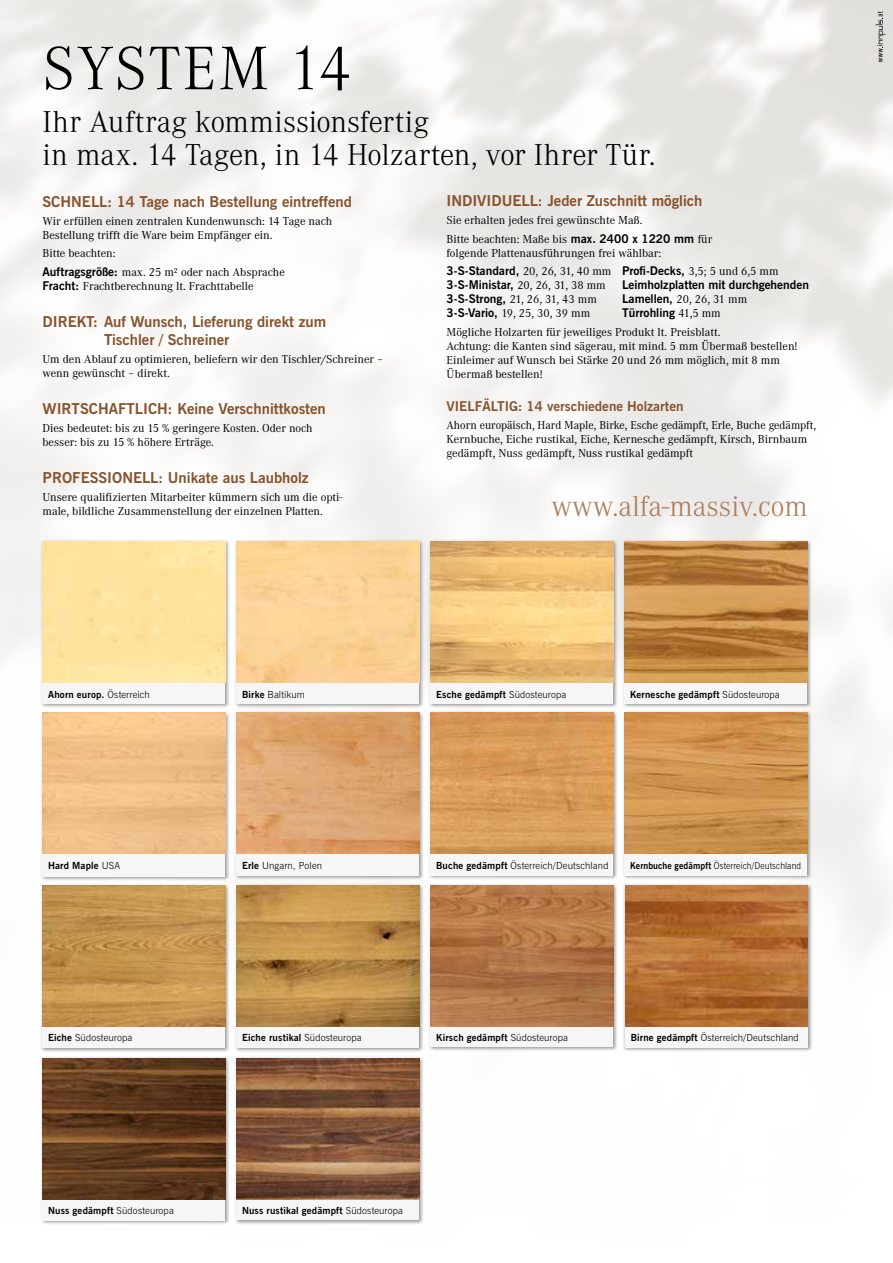
<style>
.page{position:relative;width:893px;height:1263px;background:#fff}
.page>*{position:absolute;margin:0;border:0;box-sizing:border-box;transform-origin:0 0}
.t1{font:300 63.6px "Corporate A";letter-spacing:.03em;color:#000}
.t2{font:300 31.5px/33px "Corporate A";letter-spacing:.01em;color:#000}
.t3{font:300 30px "Corporate A";color:#ab7e5e}
.t4{font:700 15px/18px "News Gothic BT";color:#87522d}
.t5{font:700 13.5px "News Gothic BT";color:#87522d}
.t6{font:12px/14.1px "Corporate A";color:#000}
.t7{font:700 12px "News Gothic BT";color:#000}
.t8{font:700 9.75px "News Gothic BT";letter-spacing:.015em;color:#000}
.t9{font:300 9.75px "News Gothic BT";letter-spacing:.015em;color:#000}
.t10{font:300 9.45px "News Gothic BT";letter-spacing:.01em;color:#000;scale:.93 1}
.s1{font-family:"News Gothic BT";font-weight:700}
.s2{font-family:"Corporate A";font-weight:400}
.s3{font-weight:300}
.s4{font-weight:700}
</style>
<div class="page">
<img style="left:0;top:0;width:893px;height:954px">
<div style="left:234px;top:711px;width:190px;height:169px;background:#000;opacity:.4"></div>
<div style="left:236px;top:713px;width:183px;height:162px;background:#f6f6f6"></div>
<img style="left:236px;top:713px;width:183px;height:141px">
<div style="left:428px;top:710px;width:190px;height:170px;background:#000;opacity:.4"></div>
<div style="left:430px;top:713px;width:183px;height:162px;background:#f6f6f6"></div>
<div style="left:40px;top:711px;width:190px;height:170px;background:#000;opacity:.4"></div>
<div style="left:43px;top:714px;width:182px;height:162px;background:#f6f6f6"></div>
<div style="left:622px;top:710px;width:190px;height:170px;background:#000;opacity:.4"></div>
<div style="left:624px;top:713px;width:183px;height:162px;background:#f6f6f6"></div>
<img style="left:43px;top:713px;width:182px;height:141px">
<img style="left:624px;top:713px;width:183px;height:141px">
<img style="left:430px;top:713px;width:183px;height:141px">
<div style="left:428px;top:883px;width:190px;height:169px;background:#000;opacity:.4"></div>
<div style="left:430px;top:885px;width:183px;height:162px;background:#f6f6f6"></div>
<div style="left:234px;top:883px;width:190px;height:169px;background:#000;opacity:.4"></div>
<div style="left:236px;top:886px;width:183px;height:161px;background:#f6f6f6"></div>
<div style="left:40px;top:884px;width:190px;height:169px;background:#000;opacity:.4"></div>
<div style="left:43px;top:886px;width:182px;height:162px;background:#f6f6f6"></div>
<img style="left:430px;top:885px;width:183px;height:141px">
<img style="left:236px;top:885px;width:183px;height:141px">
<img style="left:43px;top:885px;width:182px;height:141px">
<div style="left:428px;top:539px;width:190px;height:170px;background:#000;opacity:.4"></div>
<div style="left:430px;top:541px;width:183px;height:163px;background:#f6f6f6"></div>
<img style="left:430px;top:541px;width:183px;height:141px">
<div style="left:622px;top:539px;width:190px;height:170px;background:#000;opacity:.4"></div>
<div style="left:624px;top:541px;width:183px;height:163px;background:#f6f6f6"></div>
<img style="left:624px;top:541px;width:183px;height:141px">
<div style="left:234px;top:539px;width:190px;height:170px;background:#000;opacity:.4"></div>
<div style="left:236px;top:541px;width:183px;height:163px;background:#f6f6f6"></div>
<img style="left:236px;top:541px;width:183px;height:141px">
<div style="left:40px;top:539px;width:190px;height:170px;background:#000;opacity:.4"></div>
<div style="left:43px;top:541px;width:182px;height:163px;background:#f6f6f6"></div>
<div style="left:43px;top:541px;width:182px;height:141px;background:#ffe39e"></div>
<div style="left:40px;top:1056px;width:190px;height:169px;background:#000;opacity:.4"></div>
<div style="left:43px;top:1059px;width:182px;height:161px;background:#f6f6f6"></div>
<img style="left:43px;top:1059px;width:182px;height:140px">
<div style="left:623px;top:883px;width:190px;height:169px;background:#000;opacity:.4"></div>
<div style="left:625px;top:886px;width:183px;height:161px;background:#f6f6f6"></div>
<img style="left:625px;top:886px;width:183px;height:141px">
<div style="left:234px;top:1056px;width:190px;height:169px;background:#000;opacity:.4"></div>
<div style="left:236px;top:1058px;width:183px;height:162px;background:#f6f6f6"></div>
<img style="left:236px;top:1058px;width:183px;height:141px">
<h1 class="t1" style="left:43px;top:34px;width:311px">System 14</h1>
<h2 class="t2" style="left:43px;top:106px;width:615px">Ihr Auftrag kommissionsfertig<br>in max. 14 Tagen, in 14 Holzarten, vor Ihrer Tür.</h2>
<p class="t4" style="left:43px;top:192px;width:311px">SCHNELL: 14 Tage nach Bestellung eintreffend</p>
<p class="t6" style="left:43px;top:214px;width:291px">Wir erfüllen einen zentralen Kundenwunsch: 14 Tage nach<br>Bestellung trifft die Ware beim Empfänger ein.</p>
<p class="t6" style="left:43px;top:245px;width:244px;line-height:18.3px">Bitte beachten:<br><span class="s1">Auftragsgröße:</span> max. 25 m² oder nach Absprache</p>
<p class="t6" style="left:43px;top:279px;width:213px"><span class="s1">Fracht:</span> Frachtberechnung lt. Frachttabelle</p>
<p class="t4" style="left:104px;top:312px;width:224px;text-indent:-61px">DIREKT: Auf Wunsch, Lieferung direkt zum<br>Tischler / Schreiner</p>
<p class="t6" style="left:43px;top:352px;width:342px">Um den Ablauf zu optimieren, beliefern wir den Tischler/Schreiner – wenn gewünscht – direkt.</p>
<p class="t4" style="left:43px;top:399px;width:285px">WIRTSCHAFTLICH: Keine Verschnittkosten</p>
<p class="t6" style="left:43px;top:421px;width:272px">Dies bedeutet: bis zu 15 % geringere Kosten. Oder noch besser: bis zu 15 % höhere Erträge.</p>
<p class="t4" style="left:43px;top:468px;width:268px">PROFESSIONELL: Unikate aus Laubholz</p>
<p class="t6" style="left:43px;top:491px;width:302px">Unsere qualifizierten Mitarbeiter kümmern sich um die opti&shy;male, bildliche Zusammenstellung der einzelnen Platten.</p>
<p class="t4" style="left:446px;top:191px;width:257px">INDIVIDUELL: Jeder Zuschnitt möglich</p>
<p class="t6" style="left:446px;top:211px;width:267px;line-height:18.3px">Sie erhalten jedes frei gewünschte Maß.<br>Bitte beachten: Maße bis <span class="s1">max. 2400 x 1220 mm</span> für</p>
<p class="t6" style="left:446px;top:244px;width:334px;line-height:18.3px">folgende Plattenausführungen frei wählbar:<br><span class="s1">3-S-Standard,</span> 20, 26, 31, 40 mm <span class="s1">Profi-Decks,</span> 3,5; 5 und 6,5 mm</p>
<p class="t7" style="left:446px;top:278px;width:161px">3-S-Ministar, <span class="s2">20, 26, 31, 38 mm</span></p>
<p class="t7" style="left:622px;top:278px;width:188px">Leimholzplatten mit durchgehenden</p>
<p class="t6" style="left:446px;top:293px;width:152px"><span class="s1">3-S-Strong,</span> 21, 26, 31, 43 mm</p>
<p class="t6" style="left:622px;top:293px;width:127px"><span class="s1">Lamellen,</span> 20, 26, 31 mm</p>
<p class="t6" style="left:446px;top:307px;width:145px"><span class="s1">3-S-Vario,</span> 19, 25, 30, 39 mm</p>
<p class="t7" style="left:622px;top:306px;width:100px">Türrohling <span class="s2">41,5 mm</span></p>
<p class="t6" style="left:446px;top:325px;width:353px">Mögliche Holzarten für jeweiliges Produkt lt. Preisblatt.<br>Achtung: die Kanten sind sägerau, mit mind. 5 mm Übermaß bestellen!<br>Einleimer auf Wunsch bei Stärke 20 und 26 mm möglich, mit 8 mm Übermaß bestellen!</p>
<p class="t5" style="left:446px;top:397px;width:238px">VIELFÄLTIG: 14 verschiedene Holzarten</p>
<p class="t6" style="left:446px;top:418px;width:371px">Ahorn europäisch, Hard Maple, Birke, Esche gedämpft, Erle, Buche gedämpft,<br>Kernbuche, Eiche rustikal, Eiche, Kernesche gedämpft, Kirsch, Birnbaum gedämpft, Nuss gedämpft, Nuss rustikal gedämpft</p>
<h3 class="t3" style="left:551px;top:489px;width:258px">www.alfa-massiv.com</h3>
<p class="t8" style="left:48px;top:688px;width:103px">Ahorn europ. <span class="s3">Österreich</span></p>
<p class="t9" style="left:242px;top:689px;width:64px"><span class="s4">Birke</span> Baltikum</p>
<p class="t8" style="left:436px;top:688px;width:132px">Esche gedämpft <span class="s3">Südosteuropa</span></p>
<p class="t8" style="left:630px;top:688px;width:151px">Kernesche gedämpft <span class="s3">Südosteuropa</span></p>
<p class="t8" style="left:48px;top:860px;width:74px">Hard Maple <span class="s3">USA</span></p>
<p class="t9" style="left:242px;top:860px;width:82px"><span class="s4">Erle</span> Ungarn, Polen</p>
<p class="t9" style="left:436px;top:860px;width:174px"><span class="s4">Buche gedämpft</span> Österreich/Deutschland</p>
<p class="t10" style="left:630px;top:860px;width:185px"><span class="s4">Kernbuche gedämpft</span> Österreich/Deutschland</p>
<p class="t9" style="left:48px;top:1032px;width:86px"><span class="s4">Eiche</span> Südosteuropa</p>
<p class="t8" style="left:242px;top:1032px;width:121px">Eiche rustikal <span class="s3">Südosteuropa</span></p>
<p class="t8" style="left:436px;top:1032px;width:133px">Kirsch gedämpft <span class="s3">Südosteuropa</span></p>
<p class="t9" style="left:631px;top:1031px;width:170px"><span class="s4">Birne gedämpft</span> Österreich/Deutschland</p>
<p class="t8" style="left:48px;top:1205px;width:127px">Nuss gedämpft <span class="s3">Südosteuropa</span></p>
<p class="t8" style="left:242px;top:1205px;width:163px">Nuss rustikal gedämpft <span class="s3">Südosteuropa</span></p>
</div>
